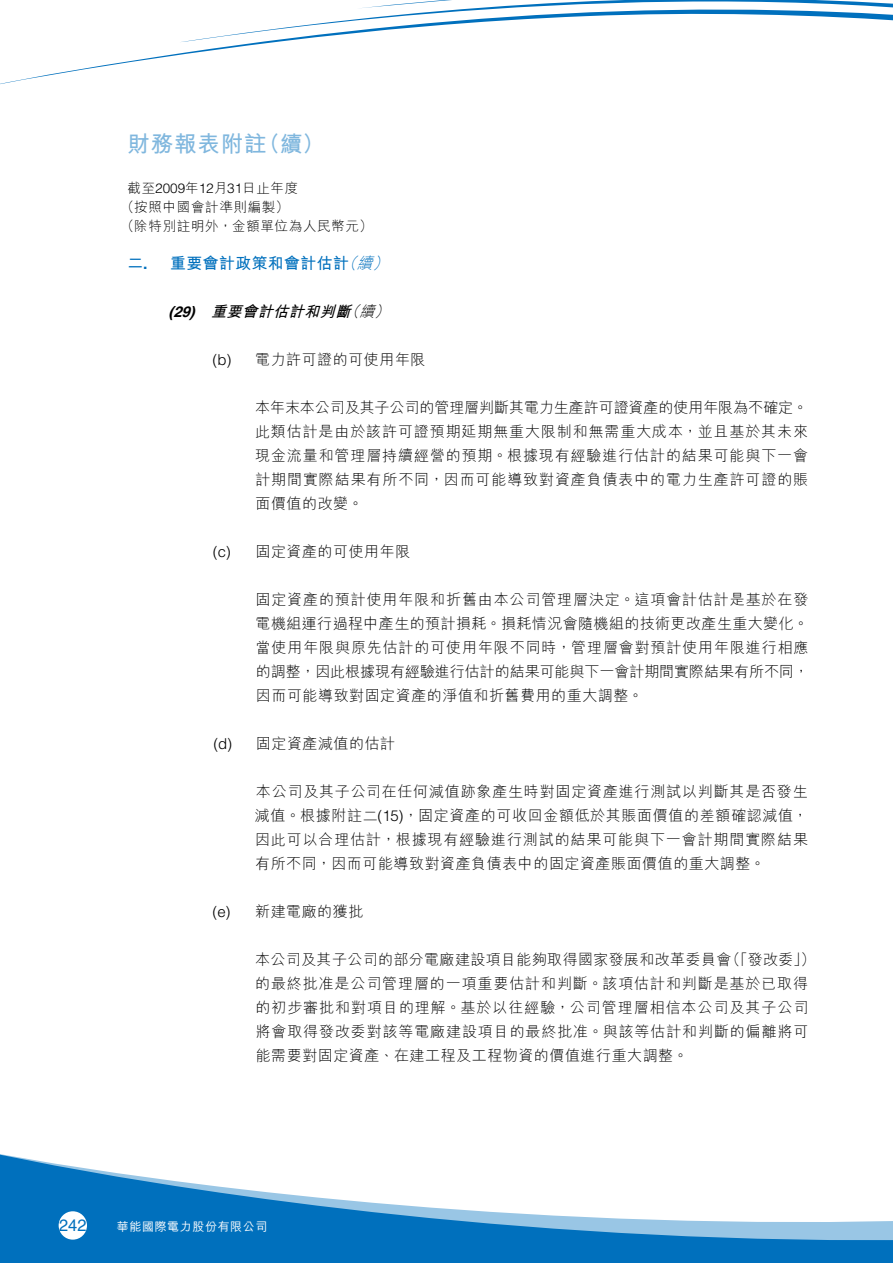
<style>
.page{position:relative;width:893px;height:1263px;background:#fff}
.page>*{position:absolute;margin:0;border:0;box-sizing:border-box;transform-origin:0 0}
.t1{font:700 22.5px "M Hei HK";letter-spacing:.035em;color:#80b7de}
.t2{font:16.5px "Helvetica LT Std";color:#0070bd}
.t3{font:700 15.75px "M Hei HK";letter-spacing:.035em;color:#0070bd}
.t4{font:300 15px/24px "M Hei HK";letter-spacing:.035em;color:#000;text-align:justify}
.t5{font:300 15px/24px "M Hei HK";letter-spacing:.06em;color:#000}
.t6{font:italic 700 15px "M Hei HK";color:#000}
.t7{font:300 13.5px/18.8px "M Hei HK";letter-spacing:.05em;color:#000}
.t8{font:500 12px "M Hei HK";letter-spacing:.05em;color:#fff}
.s1{font-family:"Helvetica LT Std"}
.s2{font-weight:300;font-style:italic}
.s3{font-weight:300}
</style>
<div class="page">
<svg style="left:0;top:1154px;width:892px;height:109px"></svg>
<div style="left:59px;top:1211px;width:28px;height:28px;background:#fff;border-radius:50%"></div>
<svg style="left:179px;top:19px;width:177px;height:36px"></svg>
<svg style="left:892px;top:1221px;width:1px;height:42px"></svg>
<svg style="left:356px;top:0;width:537px;height:33px"></svg>
<h1 class="t1" style="left:128px;top:127px;width:199px">財務報表附註（續）</h1>
<p class="t7" style="left:121px;top:179px;width:253px;text-indent:7px">截至<span class="s1">2009</span>年<span class="s1">12</span>月<span class="s1">31</span>日止年度<br>（按照中國會計準則編製）<br>（除特別註明外，金額單位為人民幣元）</p>
<p class="t3" style="left:128px;top:252px;width:266px">二<span class="s1">.</span> 重要會計政策和會計估計<span class="s2">（續）</span></p>
<p class="t6" style="left:169px;top:301px;width:226px"><span class="s1">(29)</span> 重要會計估計和判斷<span class="s3">（續）</span></p>
<p class="t4" style="left:213px;top:348px;width:214px"><span class="s1">(b)</span> 電力許可證的可使用年限</p>
<p class="t4" style="left:255px;top:396px;width:555px">本年末本公司及其子公司的管理層判斷其電力生產許可證資產的使用年限為不確定。此類估計是由於該許可證預期延期無重大限制和無需重大成本，並且基於其未來現金流量和管理層持續經營的預期。根據現有經驗進行估計的結果可能與下一會計期間實際結果有所不同，因而可能導致對資產負債表中的電力生產許可證的賬面價值的改變。</p>
<p class="t4" style="left:213px;top:540px;width:199px"><span class="s1">(c)</span> 固定資產的可使用年限</p>
<p class="t4" style="left:255px;top:588px;width:555px">固定資產的預計使用年限和折舊由本公司管理層決定。這項會計估計是基於在發電機組運行過程中產生的預計損耗。損耗情況會隨機組的技術更改產生重大變化。當使用年限與原先估計的可使用年限不同時，管理層會對預計使用年限進行相應的調整，因此根據現有經驗進行估計的結果可能與下一會計期間實際結果有所不同，因而可能導致對固定資產的淨值和折舊費用的重大調整。</p>
<p class="t4" style="left:213px;top:732px;width:183px"><span class="s1">(d)</span> 固定資產減值的估計</p>
<p class="t4" style="left:255px;top:780px;width:554px">本公司及其子公司在任何減值跡象產生時對固定資產進行測試以判斷其是否發生減值。根據附註二<span class="s1">(15)</span>，固定資產的可收回金額低於其賬面價值的差額確認減值，因此可以合理估計，根據現有經驗進行測試的結果可能與下一會計期間實際結果有所不同，因而可能導致對資產負債表中的固定資產賬面價值的重大調整。</p>
<p class="t4" style="left:213px;top:900px;width:152px"><span class="s1">(e)</span> 新建電廠的獲批</p>
<p class="t5" style="left:255px;top:948px;width:562px">本公司及其子公司的部分電廠建設項目能夠取得國家發展和改革委員會（「發改委」）的最終批准是公司管理層的一項重要估計和判斷。該項估計和判斷是基於已取得的初步審批和對項目的理解。基於以往經驗，公司管理層相信本公司及其子公司將會取得發改委對該等電廠建設項目的最終批准。與該等估計和判斷的偏離將可能需要對固定資產、在建工程及工程物資的價值進行重大調整。</p>
<p class="t2" style="left:59px;top:1215px;width:29px">242</p>
<p class="t8" style="left:117px;top:1217px;width:152px">華能國際電力股份有限公司</p>
</div>
